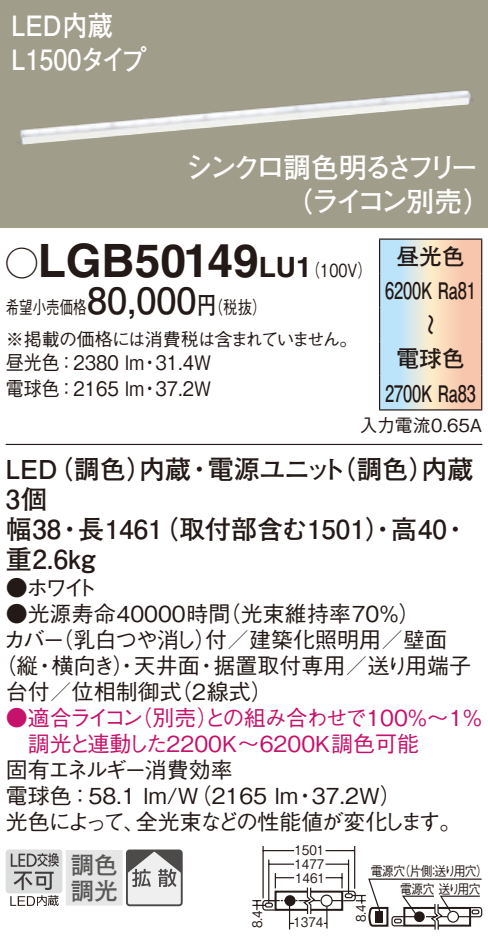
<style>
.page{position:relative;width:488px;height:944px;background:#fff}
.page>*{position:absolute;margin:0;border:0;box-sizing:border-box;transform-origin:0 0}
.t1{font:700 46px "Helvetica LT Std";color:#231916}
.t2{font:700 36px "Futo Go B101 Pro";color:#231916}
.t3{font:700 28px/34px "Futo Go B101 Pro";letter-spacing:-.155em;color:#fff}
.t4{font:700 28px/34px "Futo Go B101 Pro";color:#fff;scale:.9 1}
.t5{font:700 28px "Helvetica LT Std";color:#231916}
.t6{font:700 26px/30px "Futo Go B101 Pro";color:#231916}
.t7{font:24px/26px "Futo Go B101 Pro Bold 90 pv RKSJ H";color:#595857}
.t8{font:700 22.8px/34px "Futo Go B101 Pro";letter-spacing:-.01em;color:#231916;text-align:center}
.t9{font:500 22px/26px "Gothic BBB Pro";color:#231916}
.t10{font:500 22px/26px "Gothic BBB Pro";color:#c5126b}
.t11{font:500 22px "Gothic BBB Pro";letter-spacing:-.045em;color:#c5126b}
.t12{font:500 22px "Gothic BBB Pro";letter-spacing:-.05em;color:#231916}
.t13{font:500 22px "Gothic BBB Pro";letter-spacing:-.075em;color:#231916}
.t14{font:500 20px "Gothic BBB Pro";color:#231916;scale:.9 1}
.t15{font:500 18px/31.6px "Gothic BBB Pro";letter-spacing:-.04em;color:#231916;scale:.75 1}
.t16{font:500 18px "Gothic BBB Pro";letter-spacing:-.015em;color:#231916;scale:.8 1}
.t17{font:500 18px "Gothic BBB Pro";letter-spacing:-.015em;color:#231916}
.t18{font:13.2px "Gothic BBB Pro Medium 90 pv RKSJ H";color:#231916;scale:.9 1}
.t19{font:13.2px "Gothic BBB Pro Medium 90 pv RKSJ H";letter-spacing:-.05em;color:#231916;scale:.9 1}
.s1{font-family:"Ford Classification 1";font-weight:400;font-size:32px}
.s2{font-family:"Futo Go B101 Pro";font-weight:700;font-size:24px}
.s3{font-family:"Helvetica LT Std";font-weight:700;font-size:28px}
</style>
<div class="page">
<div style="left:0;top:0;width:488px;height:227px;background:#a19d8b"></div>
<img style="left:16px;top:90px;width:458px;height:55px">
<svg style="left:380px;top:240px;width:101px;height:169px"></svg>
<hr style="left:379px;top:238px;width:103px;height:2px;background:#231916">
<hr style="left:379px;top:409px;width:103px;height:1px;background:#231916">
<hr style="left:379px;top:240px;width:1px;height:33px;background:#231916">
<hr style="left:481px;top:240px;width:1px;height:33px;background:#231916">
<hr style="left:379px;top:273px;width:1px;height:34px;background:#231916">
<hr style="left:481px;top:273px;width:1px;height:34px;background:#231916">
<hr style="left:379px;top:307px;width:1px;height:34px;background:#231916">
<hr style="left:481px;top:307px;width:1px;height:34px;background:#231916">
<hr style="left:379px;top:341px;width:1px;height:34px;background:#231916">
<hr style="left:481px;top:341px;width:1px;height:34px;background:#231916">
<hr style="left:379px;top:375px;width:1px;height:34px;background:#231916">
<hr style="left:481px;top:375px;width:1px;height:34px;background:#231916">
<hr style="left:6px;top:443px;width:476px;height:2px;background:#231916">
<hr style="left:348px;top:859px;width:1px;height:34px;background:#231916">
<hr style="left:268px;top:859px;width:1px;height:44px;background:#231916">
<svg style="left:325px;top:863px;width:23px;height:1px"></svg>
<svg style="left:269px;top:863px;width:25px;height:1px"></svg>
<hr style="left:354px;top:845px;width:1px;height:43px;background:#231916">
<hr style="left:262px;top:845px;width:2px;height:53px;background:#231916">
<hr style="left:325px;top:849px;width:29px;height:2px;background:#231916">
<hr style="left:263px;top:849px;width:31px;height:2px;background:#231916">
<svg style="left:252px;top:872px;width:230px;height:57px"></svg>
<div style="left:6px;top:849px;width:56px;height:44px;background:#dcdddd;border-radius:3px"></div>
<svg style="left:10px;top:895px;width:49px;height:10px"></svg>
<svg style="left:11px;top:853px;width:48px;height:36px"></svg>
<div style="left:66px;top:850px;width:56px;height:54px;background:#e6e6e7"></div>
<div style="left:66px;top:850px;width:56px;height:55px;border:1px solid #e6e6e7"></div>
<svg style="left:129px;top:852px;width:51px;height:51px"></svg>
<div style="left:126px;top:849px;width:57px;height:57px;border:2px solid #4d4a4a;border-radius:3px"></div>
<p class="t4" style="left:11px;top:5px;width:152px">LED内蔵<br>L1500タイプ</p>
<p class="t3" style="left:285px;top:147px;width:208px;text-indent:-99px">シンクロ調色明るさフリー（ライコン別売(</p>
<h1 class="t1" style="left:6px;top:232px;width:254px"><span class="s1">A</span>LGB50149</h1>
<p class="t16" style="left:197px;top:293px;width:88px">（<span class="s2">円</span>税抜(</p>
<p class="t8" style="left:385px;top:236px;width:92px">昼光色<br>6200K Ra81</p>
<p class="t8" style="left:410px;top:336px;width:24px;rotate:-90deg">〜</p>
<p class="t8" style="left:385px;top:339px;width:92px">電球色<br>2700K Ra83</p>
<p class="t17" style="left:359px;top:411px;width:124px">入力電流0.65A</p>
<p class="t6" style="left:421px;top:451px;width:53px">内蔵</p>
<p class="t5" style="left:259px;top:250px;width:39px">LU</p>
<p class="t16" style="left:296px;top:255px;width:96px">（<span class="s3">1</span> 100 (V</p>
<h2 class="t2" style="left:87px;top:272px;width:111px">80,000</h2>
<p class="t15" style="left:6px;top:289px;width:470px">希望小売価格<br>※掲載の価格には消費税は含まれていません。</p>
<p class="t14" style="left:155px;top:346px;width:63px">31.4W</p>
<p class="t14" style="left:6px;top:346px;width:155px">昼光色：2380 lm</p>
<p class="t14" style="left:141px;top:346px;width:22px">・</p>
<p class="t14" style="left:6px;top:372px;width:155px">電球色：2165 lm</p>
<p class="t14" style="left:155px;top:372px;width:63px">37.2W</p>
<p class="t14" style="left:141px;top:372px;width:22px">・</p>
<p class="t6" style="left:47px;top:451px;width:107px">（調色）</p>
<p class="t6" style="left:329px;top:451px;width:107px">（調色）</p>
<p class="t6" style="left:139px;top:451px;width:53px">内蔵</p>
<p class="t6" style="left:208px;top:451px;width:141px">電源ユニット</p>
<p class="t6" style="left:6px;top:451px;width:53px">LED個3</p>
<p class="t6" style="left:186px;top:451px;width:27px">・</p>
<p class="t6" style="left:6px;top:511px;width:91px">幅38重2.6kg</p>
<p class="t9" style="left:6px;top:571px;width:93px">●ホワイト</p>
<p class="t6" style="left:78px;top:511px;width:86px">長1461</p>
<p class="t6" style="left:57px;top:511px;width:27px">・</p>
<p class="t6" style="left:152px;top:511px;width:245px">（取付部含む1501）・</p>
<p class="t6" style="left:391px;top:511px;width:57px">高40</p>
<p class="t6" style="left:442px;top:511px;width:27px">・</p>
<p class="t9" style="left:219px;top:597px;width:203px">（光束維持率70％(</p>
<p class="t9" style="left:51px;top:597px;width:397px;text-indent:-46px">●光源寿命40000時間<br>（乳白つや消し付）／建築化照明用／壁面</p>
<p class="t9" style="left:3px;top:623px;width:63px">カバー</p>
<p class="t9" style="left:-6px;top:649px;width:46px">（縦</p>
<p class="t9" style="left:52px;top:649px;width:88px">横向き）・</p>
<p class="t9" style="left:213px;top:649px;width:259px">据置取付専用／送り用端子</p>
<p class="t9" style="left:134px;top:649px;width:67px">天井面</p>
<p class="t9" style="left:34px;top:649px;width:23px">・</p>
<p class="t9" style="left:195px;top:649px;width:23px">・</p>
<p class="t9" style="left:170px;top:675px;width:104px">（2線式(</p>
<p class="t9" style="left:6px;top:675px;width:177px">台付／位相制御式</p>
<p class="t11" style="left:130px;top:699px;width:354px">（別売との組み合わせで100％〜1％</p>
<p class="t10" style="left:196px;top:701px;width:23px">）</p>
<p class="t10" style="left:28px;top:701px;width:393px;text-indent:-22px">●適合ライコン<br>調光と連動した2200K〜6200K調色可能</p>
<p class="t13" style="left:6px;top:751px;width:229px">固有エネルギー消費効率</p>
<p class="t9" style="left:312px;top:779px;width:92px">37.2W(</p>
<p class="t9" style="left:6px;top:779px;width:294px">電球色：58.1 lm （W/ 2165 lm</p>
<p class="t9" style="left:294px;top:779px;width:23px">・</p>
<p class="t12" style="left:136px;top:803px;width:327px">全光束などの性能値が変化します。</p>
<p class="t9" style="left:6px;top:805px;width:141px">光色によって、</p>
<p class="t7" style="left:70px;top:848px;width:49px">調色調光</p>
<p class="t18" style="left:294px;top:839px;width:35px">1501</p>
<p class="t18" style="left:294px;top:853px;width:35px">1477</p>
<p class="t18" style="left:398px;top:860px;width:101px">（片側送り用穴(</p>
<p class="t18" style="left:371px;top:860px;width:40px">電源穴</p>
<p class="t18" style="left:427px;top:860px;width:15px">：</p>
<p class="t18" style="left:295px;top:867px;width:35px">1461</p>
<p class="t18" style="left:293px;top:911px;width:35px">1374</p>
<p class="t19" style="left:400px;top:877px;width:91px">電源穴送り用穴</p>
<p class="t18" style="left:246px;top:928px;width:22px;rotate:-90deg">8.4</p>
<p class="t18" style="left:350px;top:922px;width:22px;rotate:-90deg">8.4</p>
</div>
